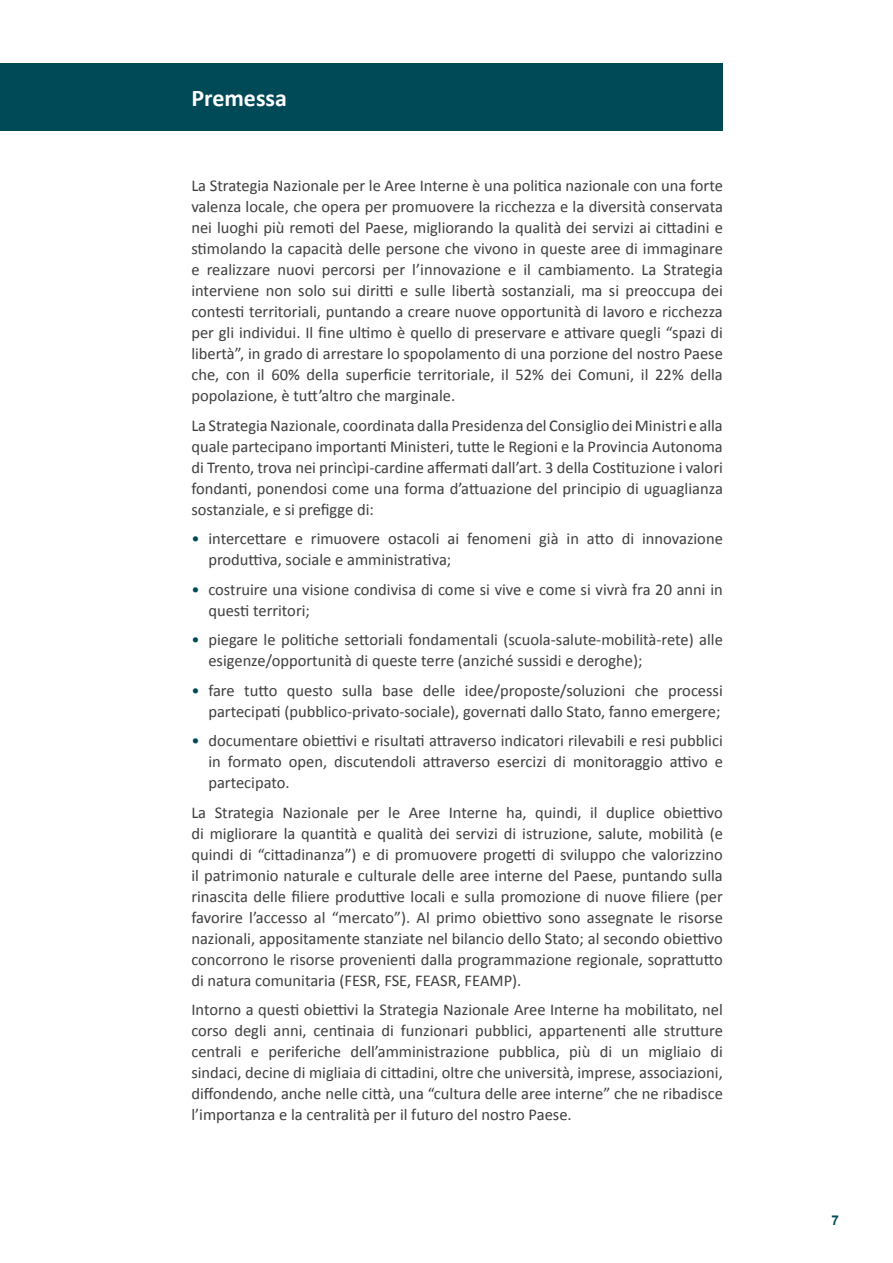
<style>
.page{position:relative;width:893px;height:1263px;background:#fff}
.page>*{position:absolute;margin:0;border:0;box-sizing:border-box;transform-origin:0 0}
.t1{font:700 24px "Calibri";color:#fff}
.t2{font:16.5px/21px "Calibri";color:#3e3e3f;text-align:justify}
.t3{font:700 13.5px "Arial";color:#004957}
.s1{color:#004957}
</style>
<div class="page">
<div style="left:0;top:63px;width:723px;height:68px;background:#004957"></div>
<h1 class="t1" style="left:191px;top:83px;width:97px">Premessa</h1>
<p class="t2" style="left:191px;top:175px;width:533px">La Strategia Nazionale per le Aree Interne è una politica nazionale con una forte valenza locale, che opera per promuovere la ricchezza e la diversità conservata nei luoghi più remoti del Paese, migliorando la qualità dei servizi ai cittadini e stimolando la capacità delle persone che vivono in queste aree di immaginare e realizzare nuovi percorsi per l’innovazione e il cambiamento. La Strategia interviene non solo sui diritti e sulle libertà sostanziali, ma si preoccupa dei contesti territoriali, puntando a creare nuove opportunità di lavoro e ricchezza per gli individui. Il fine ultimo è quello di preservare e attivare quegli “spazi di libertà”, in grado di arrestare lo spopolamento di una porzione del nostro Paese che, con il 60% della superficie territoriale, il 52% dei Comuni, il 22% della popolazione, è tutt’altro che marginale.</p>
<p class="t2" style="left:191px;top:415px;width:533px">La Strategia Nazionale, coordinata dalla Presidenza del Consiglio dei Ministri e alla quale partecipano importanti Ministeri, tutte le Regioni e la Provincia Autonoma di Trento, trova nei princìpi-cardine affermati dall’art. 3 della Costituzione i valori fondanti, ponendosi come una forma d’attuazione del principio di uguaglianza sostanziale, e si prefigge di:</p>
<p class="t2" style="left:208px;top:528px;width:516px;text-indent:-17px"><span class="s1">•</span> intercettare e rimuovere ostacoli ai fenomeni già in atto di innovazione produttiva, sociale e amministrativa;</p>
<p class="t2" style="left:208px;top:579px;width:516px;text-indent:-17px"><span class="s1">•</span> costruire una visione condivisa di come si vive e come si vivrà fra 20 anni in questi territori;</p>
<p class="t2" style="left:208px;top:629px;width:516px;text-indent:-17px"><span class="s1">•</span> piegare le politiche settoriali fondamentali (scuola-salute-mobilità-rete) alle esigenze/opportunità di queste terre (anziché sussidi e deroghe);</p>
<p class="t2" style="left:191px;top:680px;width:533px;text-align:right"><span class="s1">•</span> fare tutto questo sulla base delle idee/proposte/soluzioni che processi partecipati (pubblico-privato-sociale), governati dallo Stato, fanno emergere;</p>
<p class="t2" style="left:208px;top:730px;width:516px;text-indent:-17px"><span class="s1">•</span> documentare obiettivi e risultati attraverso indicatori rilevabili e resi pubblici in formato open, discutendoli attraverso esercizi di monitoraggio attivo e partecipato.</p>
<p class="t2" style="left:191px;top:802px;width:533px">La Strategia Nazionale per le Aree Interne ha, quindi, il duplice obiettivo di migliorare la quantità e qualità dei servizi di istruzione, salute, mobilità (e quindi di “cittadinanza”) e di promuovere progetti di sviluppo che valorizzino il patrimonio naturale e culturale delle aree interne del Paese, puntando sulla rinascita delle filiere produttive locali e sulla promozione di nuove filiere (per favorire l’accesso al “mercato”). Al primo obiettivo sono assegnate le risorse nazionali, appositamente stanziate nel bilancio dello Stato; al secondo obiettivo concorrono le risorse provenienti dalla programmazione regionale, soprattutto di natura comunitaria (FESR, FSE, FEASR, FEAMP).</p>
<p class="t2" style="left:191px;top:999px;width:533px">Intorno a questi obiettivi la Strategia Nazionale Aree Interne ha mobilitato, nel corso degli anni, centinaia di funzionari pubblici, appartenenti alle strutture centrali e periferiche dell’amministrazione pubblica, più di un migliaio di sindaci, decine di migliaia di cittadini, oltre che università, imprese, associazioni, diffondendo, anche nelle città, una “cultura delle aree interne” che ne ribadisce l’importanza e la centralità per il futuro del nostro Paese.</p>
<p class="t3" style="left:831px;top:1212px;width:9px">7</p>
</div>
